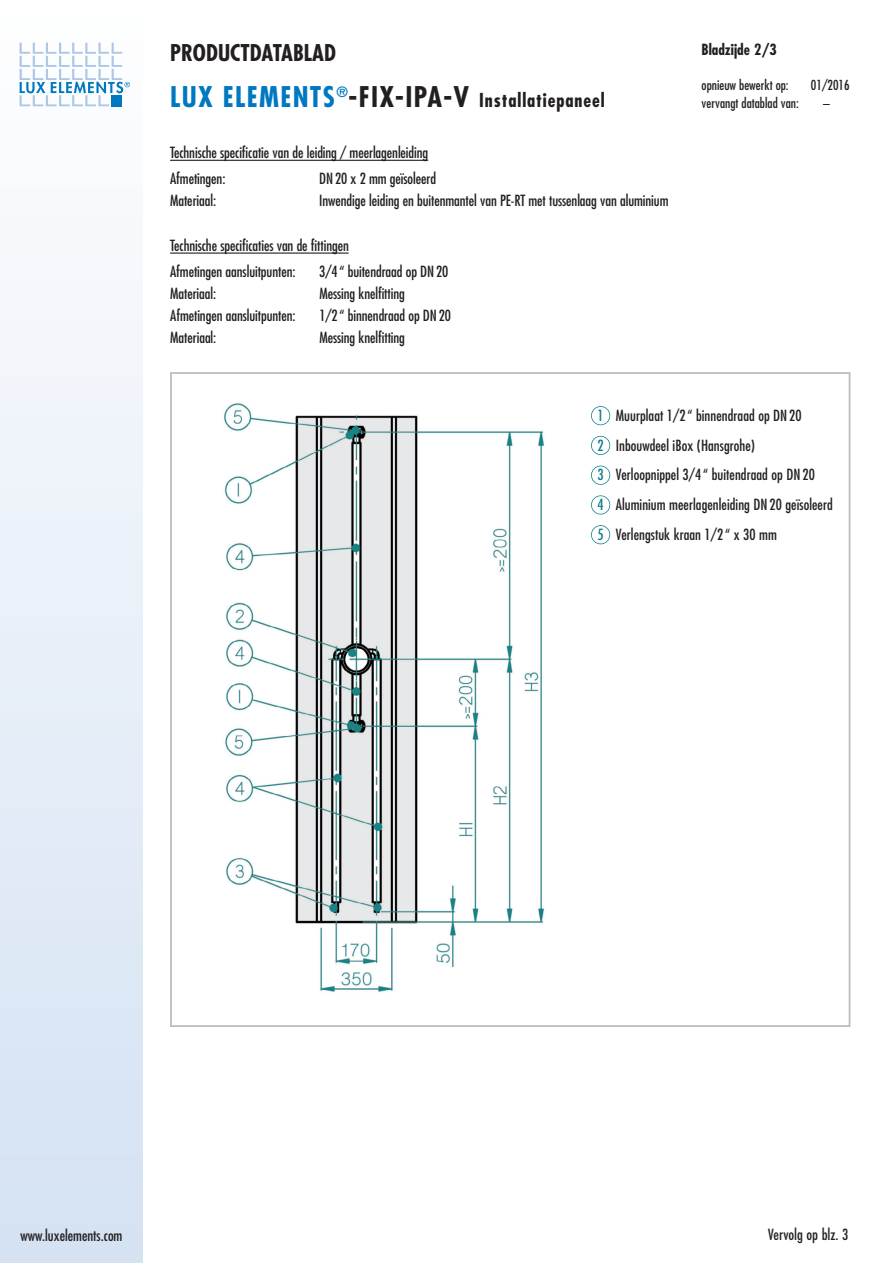
<style>
.page{position:relative;width:893px;height:1263px;background:#fff}
.page>*{position:absolute;margin:0;border:0;box-sizing:border-box;transform-origin:0 0}
.t1{font:700 condensed 22.5px "Futura";color:#231f20}
.t2{font:700 condensed 18.75px "Futura";letter-spacing:.05em;color:#231f20}
.t3{font:condensed 15px/26.4px "Futura";letter-spacing:-.005em;color:#231f20}
.t4{font:500 condensed 15px "Futura";color:#231f20}
.t5{font:700 condensed 15px "Futura";color:#231f20}
.t6{font:condensed 13.5px "Futura";color:#231f20}
.s1{font-size:27.75px;color:#0078c0}
.s2{font-size:27.75px}
.s3{color:#0e7f8b}
</style>
<div class="page">
<hr style="left:170px;top:160px;width:258px;height:1px;background:#231f20">
<hr style="left:170px;top:252px;width:179px;height:2px;background:#231f20">
<div style="left:0;top:0;width:142px;height:1263px;background:linear-gradient(to bottom,#fefefe,#d4e1f3)"></div>
<svg style="left:20px;top:43px;width:110px;height:63px"></svg>
<img style="left:224px;top:403px;width:387px;height:589px">
<div style="left:591px;top:406px;width:19px;height:19px;border:2px solid #0e7f8b;border-radius:50%"></div>
<div style="left:591px;top:436px;width:19px;height:19px;border:2px solid #0e7f8b;border-radius:50%"></div>
<div style="left:591px;top:495px;width:19px;height:19px;border:2px solid #0e7f8b;border-radius:50%"></div>
<div style="left:591px;top:466px;width:19px;height:19px;border:2px solid #0e7f8b;border-radius:50%"></div>
<div style="left:591px;top:525px;width:19px;height:19px;border:2px solid #0e7f8b;border-radius:50%"></div>
<h1 class="t1" style="left:170px;top:42px;width:167px">PRODUCTDATABLAD</h1>
<p class="t5" style="left:702px;top:43px;width:77px">Bladzijde 2/3</p>
<p class="t6" style="left:702px;top:79px;width:89px">opnieuw bewerkt op:</p>
<p class="t6" style="left:811px;top:79px;width:40px">01/2016</p>
<p class="t6" style="left:702px;top:96px;width:99px">vervangt datablad van:</p>
<p class="t6" style="left:823px;top:96px;width:8px">–</p>
<p class="t2" style="left:170px;top:92px;width:436px"><span class="s1">LUX ELEMENTS</span><sup>®</sup><span class="s2">-FIX-IPA-V</span> Installatiepaneel</p>
<p class="t3" style="left:170px;top:140px;width:260px">Technische specificatie van de leiding / meerlagenleiding<br>Afmetingen:</p>
<p class="t3" style="left:319px;top:166px;width:118px">DN 20 x 2 mm geïsoleerd</p>
<p class="t3" style="left:170px;top:189px;width:48px">Materiaal:</p>
<p class="t3" style="left:319px;top:189px;width:351px">Inwendige leiding en buitenmantel van PE-RT met tussenlaag van aluminium</p>
<p class="t3" style="left:170px;top:233px;width:180px">Technische specificaties van de fittingen<br>Afmetingen aansluitpunten:</p>
<p class="t3" style="left:319px;top:259px;width:131px">3/4 “ buitendraad op DN 20</p>
<p class="t3" style="left:170px;top:281px;width:48px">Materiaal:</p>
<p class="t3" style="left:319px;top:281px;width:87px">Messing knelfitting</p>
<p class="t3" style="left:170px;top:303px;width:127px">Afmetingen aansluitpunten:</p>
<p class="t3" style="left:319px;top:303px;width:133px">1/2 “ binnendraad op DN 20</p>
<p class="t3" style="left:170px;top:326px;width:48px">Materiaal:</p>
<p class="t3" style="left:319px;top:326px;width:87px">Messing knelfitting</p>
<p class="t3" style="left:598px;top:401px;width:206px;line-height:29.7px"><span class="s3">1</span> Muurplaat 1/2 “ binnendraad op DN 20<br><span class="s3">2</span> Inbouwdeel iBox (Hansgrohe)</p>
<p class="t3" style="left:598px;top:462px;width:219px"><span class="s3">3</span> Verloopnippel 3/4 “ buitendraad op DN 20</p>
<p class="t3" style="left:598px;top:492px;width:237px"><span class="s3">4</span> Aluminium meerlagenleiding DN 20 geïsoleerd</p>
<p class="t3" style="left:598px;top:522px;width:181px"><span class="s3">5</span> Verlengstuk kraan 1/2 “ x 30 mm</p>
<p class="t3" style="left:21px;top:1223px;width:103px">www.luxelements.com</p>
<p class="t4" style="left:768px;top:1226px;width:82px">Vervolg op blz. 3</p>
</div>
